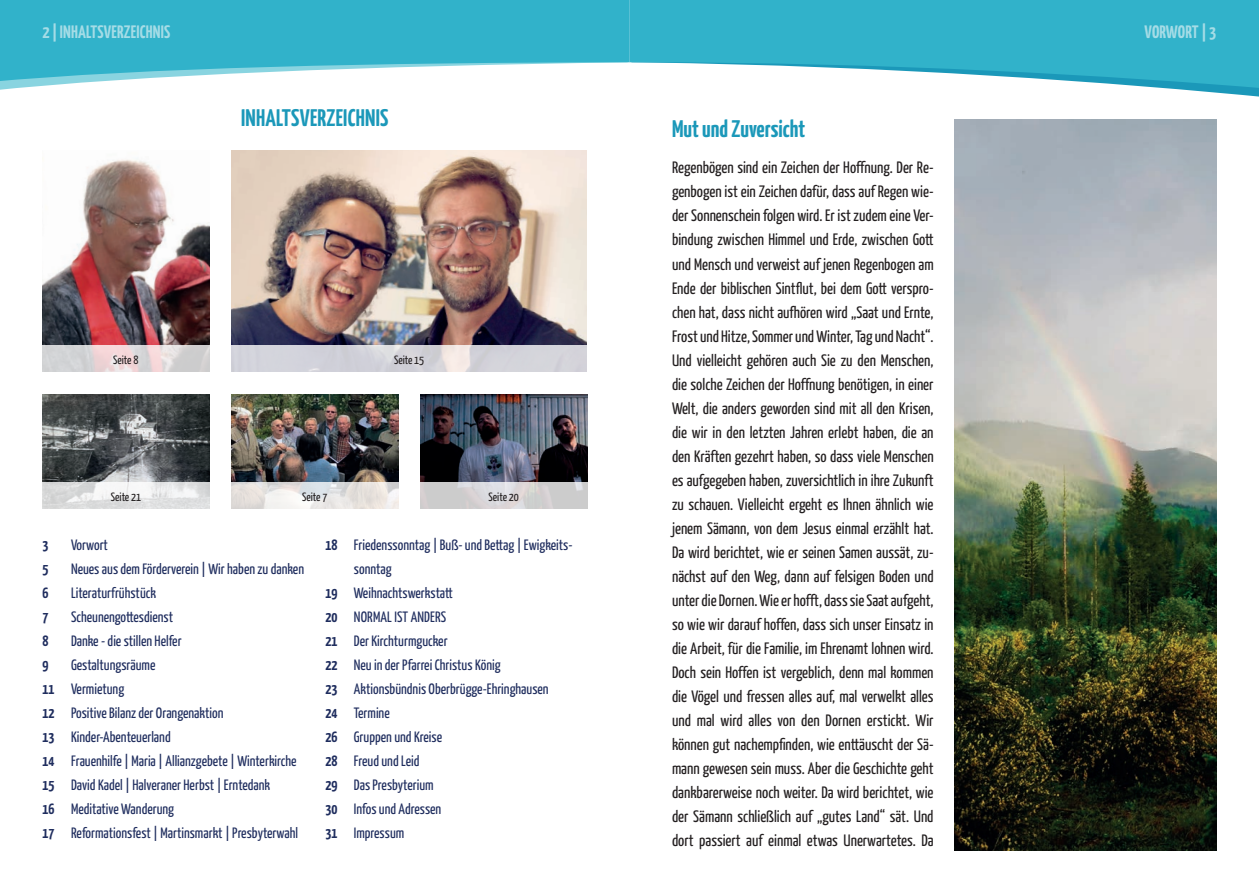
<style>
.page{position:relative;width:1259px;height:893px;background:#fff}
.page>*{position:absolute;margin:0;border:0;box-sizing:border-box;transform-origin:0 0}
.t1{font:700 24px "Yanone Kaffeesatz";letter-spacing:.01em;color:#1b98b9}
.t2{font:700 18px "Yanone Kaffeesatz";letter-spacing:.01em;color:#a5dce6}
.t3{font:16.5px/24px "Yanone Kaffeesatz";color:#231f20;text-align:justify}
.t4{font:15px/24px "Yanone Kaffeesatz";color:#1f2d5e}
.t5{font:700 15px "Yanone Kaffeesatz";color:#1f2d5e}
.t6{font:12px "Yanone Kaffeesatz";color:#231f20}
.s1{font-weight:700}
</style>
<div class="page">
<img style="left:43px;top:394px;width:167px;height:88px">
<img style="left:232px;top:394px;width:166px;height:88px">
<img style="left:43px;top:159px;width:166px;height:186px">
<img style="left:231px;top:151px;width:356px;height:194px">
<svg style="left:231px;top:345px;width:356px;height:27px;background:#d4d4da"></svg>
<svg style="left:231px;top:482px;width:168px;height:27px"></svg>
<svg style="left:42px;top:482px;width:168px;height:27px;fill:#e0e0e1"></svg>
<svg style="left:42px;top:345px;width:168px;height:27px;background:#ddd5d6"></svg>
<img style="left:955px;top:119px;width:261px;height:731px">
<img style="left:420px;top:394px;width:167px;height:88px">
<svg style="left:420px;top:482px;width:168px;height:27px;background:#d3d1d2"></svg>
<svg style="left:1176px;top:89px;width:83px;height:8px"></svg>
<svg style="left:629px;top:0;width:630px;height:89px;fill:#31b2ca"></svg>
<svg style="left:0;top:82px;width:89px;height:8px"></svg>
<svg style="left:0;top:0;width:629px;height:82px;background:#4fbdd1"></svg>
<p class="t2" style="left:42px;top:20px;width:129px">2 | INHALTSVERZEICHNIS</p>
<p class="t2" style="left:1144px;top:20px;width:73px">VORWORT | 3</p>
<h1 class="t1" style="left:241px;top:103px;width:149px">INHALTSVERZEICHNIS</h1>
<p class="t6" style="left:113px;top:352px;width:27px">Seite 8</p>
<p class="t6" style="left:111px;top:489px;width:32px">Seite 21</p>
<p class="t6" style="left:302px;top:490px;width:27px">Seite 7</p>
<p class="t6" style="left:394px;top:352px;width:32px">Seite 15</p>
<p class="t6" style="left:488px;top:489px;width:32px">Seite 20</p>
<p class="t5" style="left:43px;top:536px;width:7px">3</p>
<p class="t4" style="left:71px;top:533px;width:38px">Vorwort</p>
<p class="t5" style="left:43px;top:560px;width:7px">5</p>
<p class="t4" style="left:71px;top:557px;width:234px">Neues aus dem Förderverein | Wir haben zu danken</p>
<p class="t5" style="left:43px;top:584px;width:7px">6</p>
<p class="t4" style="left:71px;top:581px;width:87px">Literaturfrühstück</p>
<p class="t5" style="left:43px;top:608px;width:7px">7</p>
<p class="t4" style="left:71px;top:605px;width:104px">Scheunengottesdienst</p>
<p class="t5" style="left:43px;top:632px;width:7px">8</p>
<p class="t4" style="left:71px;top:629px;width:112px">Danke - die stillen Helfer</p>
<p class="t5" style="left:43px;top:656px;width:7px">9</p>
<p class="t4" style="left:43px;top:653px;width:257px;text-indent:28px">Gestaltungsräume<br><span class="s1">11</span> Vermietung<br><span class="s1">12</span> Positive Bilanz der Orangenaktion<br><span class="s1">13</span> Kinder-Abenteuerland<br><span class="s1">14</span> Frauenhilfe | Maria | Allianzgebete | Winterkirche <span class="s1">15</span> David Kadel | Halveraner Herbst | Erntedank<br><span class="s1">16</span> Meditative Wanderung<br><span class="s1">17</span> Reformationsfest | Martinsmarkt | Presbyterwahl</p>
<p class="t4" style="left:325px;top:533px;width:249px"><span class="s1">18</span> Friedenssonntag | Buß- und Bettag | Ewigkeits-</p>
<p class="t4" style="left:354px;top:557px;width:39px">sonntag</p>
<p class="t4" style="left:325px;top:581px;width:129px"><span class="s1">19</span> Weihnachtswerkstatt</p>
<p class="t4" style="left:325px;top:605px;width:122px"><span class="s1">20</span> NORMAL IST ANDERS</p>
<p class="t4" style="left:325px;top:629px;width:124px"><span class="s1">21</span> Der Kirchturmgucker</p>
<p class="t4" style="left:325px;top:653px;width:177px"><span class="s1">22</span> Neu in der Pfarrei Christus König</p>
<p class="t4" style="left:325px;top:677px;width:225px"><span class="s1">23</span> Aktionsbündnis Oberbrügge-Ehringhausen</p>
<p class="t4" style="left:325px;top:701px;width:66px"><span class="s1">24</span> Termine</p>
<p class="t4" style="left:325px;top:725px;width:118px"><span class="s1">26</span> Gruppen und Kreise</p>
<p class="t4" style="left:325px;top:749px;width:96px"><span class="s1">28</span> Freud und Leid</p>
<p class="t4" style="left:325px;top:773px;width:110px"><span class="s1">29</span> Das Presbyterium</p>
<p class="t4" style="left:325px;top:797px;width:117px"><span class="s1">30</span> Infos und Adressen</p>
<p class="t4" style="left:325px;top:821px;width:80px"><span class="s1">31</span> Impressum</p>
<h1 class="t1" style="left:672px;top:114px;width:135px">Mut und Zuversicht</h1>
<p class="t3" style="left:672px;top:155px;width:263px">Regenbögen sind ein Zeichen der Hoffnung. Der Re&shy;genbogen ist ein Zeichen dafür, dass auf Regen wie&shy;der Sonnenschein folgen wird. Er ist zudem eine Ver&shy;bindung zwischen Himmel und Erde, zwischen Gott und Mensch und verweist auf jenen Regenbogen am Ende der biblischen Sintflut, bei dem Gott verspro&shy;chen hat, dass nicht aufhören wird „Saat und Ernte, Frost und Hitze, Sommer und Winter, Tag und Nacht“.<br>Und vielleicht gehören auch Sie zu den Menschen, die solche Zeichen der Hoffnung benötigen, in einer Welt, die anders geworden sind mit all den Krisen, die wir in den letzten Jahren erlebt haben, die an den Kräften gezehrt haben, so dass viele Menschen es aufgegeben haben, zuversichtlich in ihre Zukunft zu schauen. Vielleicht ergeht es Ihnen ähnlich wie jenem Sämann, von dem Jesus einmal erzählt hat.<br>Da wird berichtet, wie er seinen Samen aussät, zu&shy;nächst auf den Weg, dann auf felsigen Boden und unter die Dornen. Wie er hofft, dass sie Saat aufgeht, so wie wir darauf hoffen, dass sich unser Einsatz in die Arbeit, für die Familie, im Ehrenamt lohnen wird.<br>Doch sein Hoffen ist vergeblich, denn mal kommen die Vögel und fressen alles auf, mal verwelkt alles und mal wird alles von den Dornen erstickt. Wir können gut nachempfinden, wie enttäuscht der Sä&shy;mann gewesen sein muss. Aber die Geschichte geht dankbarerweise noch weiter. Da wird berichtet, wie der Sämann schließlich auf „gutes Land“ sät. Und dort passiert auf einmal etwas Unerwartetes. Da</p>
</div>
